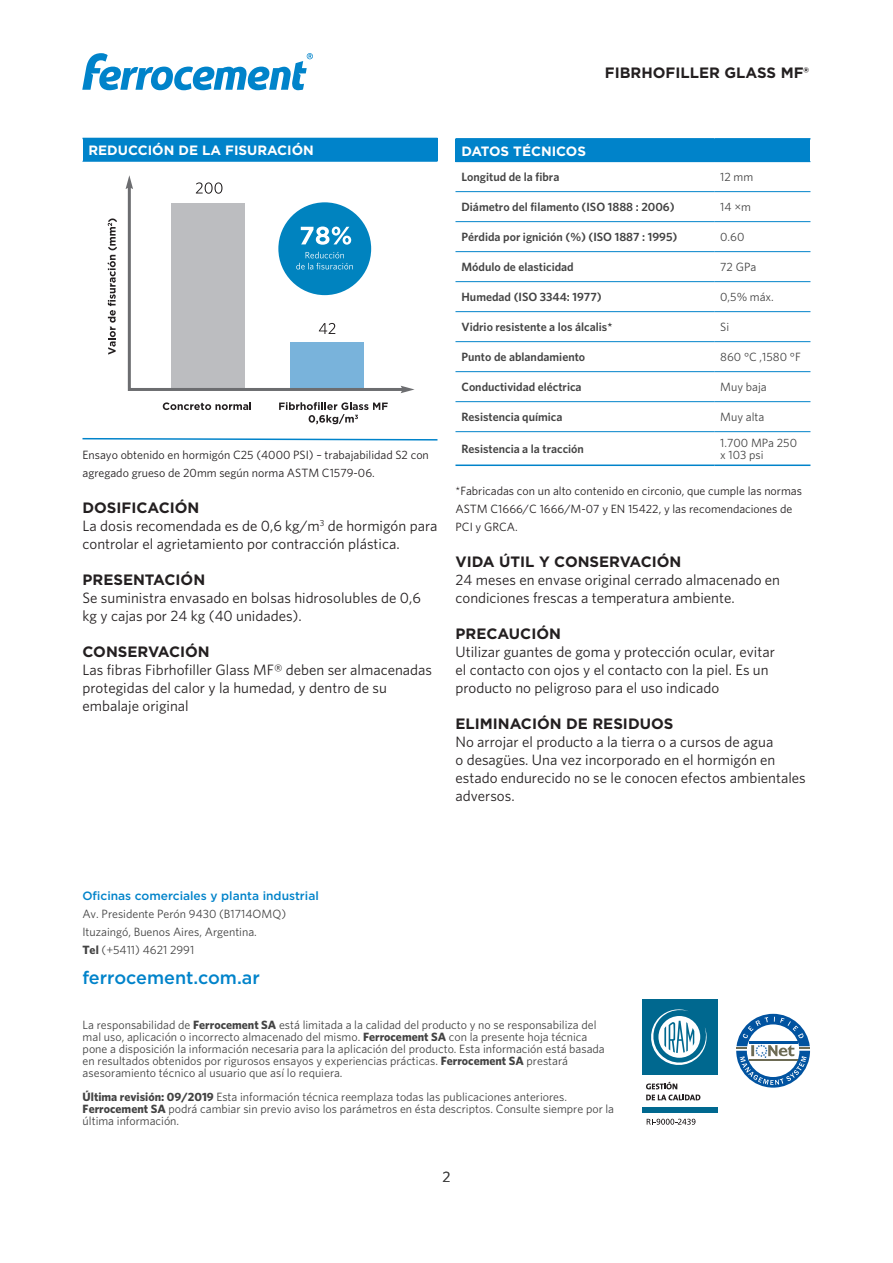
<style>
.page{position:relative;width:893px;height:1263px;background:#fff}
.page>*{position:absolute;margin:0;border:0;box-sizing:border-box;transform-origin:0 0}
.t1{font:500 18px "Gotham";color:#0083ca}
.Texto_base{font:15px/18px "Whitney";color:#231f20}
.Título_interno_anida{font:700 15px "Gotham";color:#231f20}
.t2{font:15px "Whitney";color:#434343}
.Titulo_tabla{font:700 13.5px "Gotham";color:#fff}
.Texto_tabla{font:12px/12px "Whitney";color:#434343}
.Texto_tabla-2{font:600 12px "Whitney";color:#434343}
.Título_interno_anida-2{font:12px/18px "Whitney";color:#231f20}
.Texto_base-2{font:12px/18px "Whitney";color:#231f20}
.t3{font:500 12px "Gotham";color:#0083ca}
.s1{font-weight:700}
</style>
<div class="page">
<svg style="left:82px;top:53px;width:231px;height:37px"></svg>
<div style="left:642px;top:999px;width:76px;height:76px;background:#00688f"></div>
<div style="left:642px;top:1107px;width:76px;height:6px;background:#00688f"></div>
<svg style="left:651px;top:1009px;width:56px;height:56px"></svg>
<svg style="left:646px;top:1081px;width:54px;height:19px"></svg>
<svg style="left:736px;top:1014px;width:74px;height:73px"></svg>
<svg style="left:647px;top:1119px;width:48px;height:6px"></svg>
<div style="left:82px;top:138px;width:355px;height:23px;background:#0083ca"></div>
<hr style="left:82px;top:161px;width:355px;height:1px;background:#0083ca">
<div style="left:455px;top:139px;width:355px;height:23px;background:#0083ca"></div>
<hr style="left:455px;top:464px;width:259px;height:2px;background:#0083ca">
<hr style="left:714px;top:464px;width:96px;height:2px;background:#0083ca">
<hr style="left:455px;top:138px;width:259px;height:2px;background:#0083ca">
<hr style="left:714px;top:138px;width:96px;height:2px;background:#0083ca">
<hr style="left:455px;top:191px;width:259px;height:1px;background:#0083ca">
<hr style="left:714px;top:191px;width:96px;height:1px;background:#0083ca">
<hr style="left:455px;top:221px;width:259px;height:1px;background:#0083ca">
<hr style="left:714px;top:221px;width:96px;height:1px;background:#0083ca">
<hr style="left:455px;top:251px;width:259px;height:1px;background:#0083ca">
<hr style="left:714px;top:251px;width:96px;height:1px;background:#0083ca">
<hr style="left:455px;top:281px;width:259px;height:1px;background:#0083ca">
<hr style="left:714px;top:281px;width:96px;height:1px;background:#0083ca">
<hr style="left:455px;top:311px;width:259px;height:1px;background:#0083ca">
<hr style="left:714px;top:311px;width:96px;height:1px;background:#0083ca">
<hr style="left:714px;top:341px;width:96px;height:1px;background:#0083ca">
<hr style="left:714px;top:371px;width:96px;height:1px;background:#0083ca">
<hr style="left:714px;top:401px;width:96px;height:1px;background:#0083ca">
<hr style="left:714px;top:431px;width:96px;height:1px;background:#0083ca">
<hr style="left:455px;top:341px;width:259px;height:1px;background:#0083ca">
<hr style="left:455px;top:371px;width:259px;height:1px;background:#0083ca">
<hr style="left:455px;top:401px;width:259px;height:1px;background:#0083ca">
<hr style="left:455px;top:431px;width:259px;height:1px;background:#0083ca">
<svg style="left:127px;top:185px;width:275px;height:206px"></svg>
<svg style="left:126px;top:175px;width:7px;height:14px"></svg>
<svg style="left:401px;top:386px;width:14px;height:7px"></svg>
<svg style="left:163px;top:402px;width:88px;height:8px"></svg>
<svg style="left:279px;top:402px;width:109px;height:22px"></svg>
<svg style="left:319px;top:323px;width:16px;height:11px"></svg>
<svg style="left:196px;top:182px;width:26px;height:12px"></svg>
<div style="left:278px;top:202px;width:93px;height:93px;background:#0083bf;border-radius:50%"></div>
<svg style="left:301px;top:226px;width:50px;height:19px"></svg>
<svg style="left:296px;top:252px;width:57px;height:17px"></svg>
<svg style="left:107px;top:218px;width:10px;height:137px"></svg>
<svg style="left:82px;top:437px;width:356px;height:4px"></svg>
<p class="Título_interno_anida" style="left:605px;top:62px;width:206px">FIBRHOFILLER GLASS MF®</p>
<p class="Titulo_tabla" style="left:88px;top:142px;width:227px">REDUCCIÓN DE LA FISURACIÓN</p>
<p class="Texto_base-2" style="left:82px;top:445px;width:348px">Ensayo obtenido en hormigón C25 (4000 PSI) – trabajabilidad S2 con agregado grueso de 20mm según norma ASTM C1579-06.</p>
<p class="Título_interno_anida" style="left:82px;top:497px;width:118px">DOSIFICACIÓN</p>
<p class="Texto_base" style="left:82px;top:516px;width:356px">La dosis recomendada es de 0,6 kg/m<sup>3</sup> de hormigón para controlar el agrietamiento por contracción plástica.</p>
<p class="Título_interno_anida" style="left:82px;top:569px;width:124px">PRESENTACIÓN</p>
<p class="Texto_base" style="left:82px;top:588px;width:340px">Se suministra envasado en bolsas hidrosolubles de 0,6 kg y cajas por 24 kg (40 unidades).</p>
<p class="Título_interno_anida" style="left:82px;top:641px;width:129px">CONSERVACIÓN</p>
<p class="Texto_base" style="left:82px;top:660px;width:351px">Las fibras Fibrhofiller Glass MF® deben ser almacenadas protegidas del calor y la humedad, y dentro de su embalaje original</p>
<p class="Titulo_tabla" style="left:461px;top:142px;width:126px">DATOS TÉCNICOS</p>
<p class="Texto_tabla-2" style="left:461px;top:170px;width:99px">Longitud de la fibra</p>
<p class="Texto_tabla" style="left:720px;top:171px;width:35px">12 mm</p>
<p class="Texto_tabla-2" style="left:461px;top:200px;width:215px">Diámetro del filamento (ISO 1888 : 2006)</p>
<p class="Texto_tabla" style="left:720px;top:201px;width:32px">14 μm</p>
<p class="Texto_tabla-2" style="left:461px;top:230px;width:217px">Pérdida por ignición (%) (ISO 1887 : 1995)</p>
<p class="Texto_tabla" style="left:720px;top:231px;width:26px">0.60</p>
<p class="Texto_tabla-2" style="left:461px;top:260px;width:114px">Módulo de elasticidad</p>
<p class="Texto_tabla" style="left:720px;top:261px;width:38px">72 GPa</p>
<p class="Texto_tabla-2" style="left:461px;top:290px;width:142px">Humedad (ISO 3344: 1977)</p>
<p class="Texto_tabla" style="left:720px;top:291px;width:55px">0,5% máx.</p>
<p class="Texto_tabla-2" style="left:461px;top:320px;width:152px">Vidrio resistente a los álcalis*</p>
<p class="Texto_tabla" style="left:720px;top:321px;width:10px">Si</p>
<p class="Texto_tabla-2" style="left:461px;top:350px;width:125px">Punto de ablandamiento</p>
<p class="Texto_tabla" style="left:720px;top:351px;width:82px">860 °C ,1580 °F</p>
<p class="Texto_tabla-2" style="left:461px;top:380px;width:122px">Conductividad eléctrica</p>
<p class="Texto_tabla" style="left:720px;top:381px;width:48px">Muy baja</p>
<p class="Texto_tabla-2" style="left:461px;top:410px;width:102px">Resistencia química</p>
<p class="Texto_tabla" style="left:720px;top:411px;width:46px">Muy alta</p>
<p class="Texto_tabla-2" style="left:461px;top:442px;width:124px">Resistencia a la tracción</p>
<p class="Texto_tabla" style="left:720px;top:437px;width:78px">1.700 MPa 250 x 103 psi</p>
<p class="Título_interno_anida-2" style="left:455px;top:481px;width:348px">*Fabricadas con un alto contenido en circonio, que cumple las normas<br>ASTM C1666/C 1666/M-07 y EN 15422, y las recomendaciones de<br>PCI y GRCA.</p>
<p class="Título_interno_anida" style="left:455px;top:551px;width:227px">VIDA ÚTIL Y CONSERVACIÓN</p>
<p class="Texto_base" style="left:455px;top:570px;width:326px">24 meses en envase original cerrado almacenado en condiciones frescas a temperatura ambiente.</p>
<p class="Título_interno_anida" style="left:455px;top:623px;width:107px">PRECAUCIÓN</p>
<p class="Texto_base" style="left:455px;top:642px;width:321px">Utilizar guantes de goma y protección ocular, evitar el contacto con ojos y el contacto con la piel. Es un producto no peligroso para el uso indicado</p>
<p class="Título_interno_anida" style="left:455px;top:713px;width:219px">ELIMINACIÓN DE RESIDUOS</p>
<p class="Texto_base" style="left:455px;top:732px;width:352px">No arrojar el producto a la tierra o a cursos de agua<br>o desagües. Una vez incorporado en el hormigón en estado endurecido no se le conocen efectos ambientales adversos.</p>
<p class="t3" style="left:82px;top:888px;width:238px">Oficinas comerciales y planta industrial</p>
<p class="Texto_tabla" style="left:82px;top:905px;width:205px;line-height:18px">Av. Presidente Perón 9430 (B1714OMQ)<br>Ituzaingó, Buenos Aires, Argentina.<br><span class="s1">Tel</span> (+5411) 4621 2991</p>
<h1 class="t1" style="left:82px;top:966px;width:179px">ferrocement.com.ar</h1>
<p class="Texto_tabla" style="left:83px;top:1019px;width:524px">La responsabilidad de <span class="s1">Ferrocement SA</span> está limitada a la calidad del producto y no se responsabiliza del mal uso, aplicación o incorrecto almacenado del mismo. <span class="s1">Ferrocement SA</span> con la presente hoja técnica pone a disposición la información necesaria para la aplicación del producto. Esta información está basada en resultados obtenidos por rigurosos ensayos y experiencias prácticas. <span class="s1">Ferrocement SA</span> prestará asesoramiento técnico al usuario que así lo requiera.</p>
<p class="Texto_tabla" style="left:83px;top:1091px;width:533px"><span class="s1">Última revisión: 09/2019</span> Esta información técnica reemplaza todas las publicaciones anteriores.<br><span class="s1">Ferrocement SA</span> podrá cambiar sin previo aviso los parámetros en ésta descriptos. Consulte siempre por la última información.</p>
<p class="t2" style="left:442px;top:1168px;width:10px">2</p>
</div>
